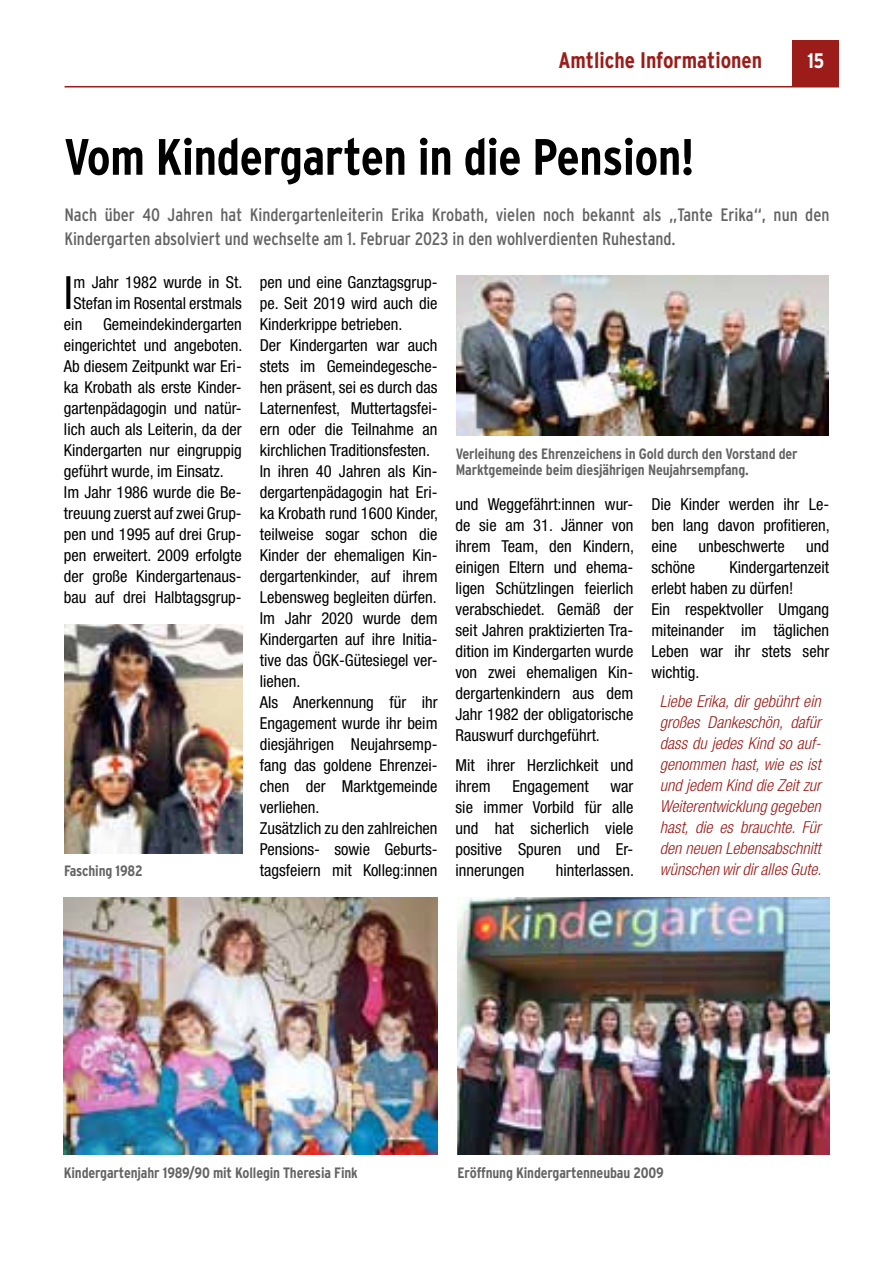
<style>
.page{position:relative;width:893px;height:1263px;background:#fff}
.page>*{position:absolute;margin:0;border:0;box-sizing:border-box;transform-origin:0 0}
.t1{font:700 51px "Interstate Condensed";letter-spacing:-.01em;color:#000}
.t2{font:condensed 45.9px "Helvetica Neue LT Std";color:#000}
.t3{font:700 22.5px "Interstate Condensed";color:#9b1c18}
.t4{font:700 21px "Interstate Condensed";color:#fff}
.t5{font:18px/24px "Interstate Condensed";color:#646363}
.t6{font:condensed 16.5px/21px "Helvetica Neue LT Std";color:#000}
.t7{font:italic 300 condensed 16.5px/21px "Helvetica Neue LT Std";color:#9b1c18;text-align:justify}
.t8{font:700 15px/16.5px "Interstate Condensed";letter-spacing:-.01em;color:#646363}
</style>
<div class="page">
<div style="left:793px;top:40px;width:46px;height:47px;background:#9b1c18"></div>
<hr style="left:65px;top:86px;width:774px;height:1px;background:#9b1c18">
<img style="left:64px;top:624px;width:179px;height:229px">
<img style="left:457px;top:276px;width:371px;height:159px">
<img style="left:457px;top:897px;width:372px;height:258px">
<img style="left:64px;top:897px;width:374px;height:257px">
<h3 class="t3" style="left:558px;top:47px;width:205px">Amtliche Informationen</h3>
<p class="t4" style="left:807px;top:49px;width:19px">15</p>
<h1 class="t1" style="left:64px;top:128px;width:632px">Vom Kindergarten in die Pension!</h1>
<p class="t5" style="left:64px;top:202px;width:767px">Nach über 40 Jahren hat Kindergartenleiterin Erika Krobath, vielen noch bekannt als „Tante Erika“, nun den<br>Kindergarten absolviert und wechselte am 1. Februar 2023 in den wohlverdienten Ruhestand.</p>
<h2 class="t2" style="left:64px;top:266px;width:11px">I</h2>
<p class="t6" style="left:73px;top:272px;width:171px">m Jahr 1982 wurde in St.</p>
<p class="t6" style="left:73px;top:293px;width:170px">Stefan im Rosental erstmals</p>
<p class="t6" style="left:64px;top:314px;width:20px">ein</p>
<p class="t6" style="left:64px;top:314px;width:180px;text-indent:39px">Gemeindekindergarten eingerichtet und angeboten.<br>Ab diesem Zeitpunkt war Eri&shy;ka Krobath als erste Kinder&shy;gartenpädagogin und natür&shy;lich auch als Leiterin, da der<br>Kindergarten nur eingruppig geführt wurde, im Einsatz.<br>Im Jahr 1986 wurde die Be&shy;treuung zuerst auf zwei Grup&shy;pen und 1995 auf drei Grup&shy;pen erweitert. 2009 erfolgte der große Kindergartenaus&shy;bau auf drei Halbtagsgrup-</p>
<p class="t8" style="left:64px;top:863px;width:80px">Fasching 1982</p>
<p class="t6" style="left:260px;top:272px;width:180px">pen und eine Ganztagsgrup&shy;pe. Seit 2019 wird auch die<br>Kinderkrippe betrieben.<br>Der Kindergarten war auch stets im Gemeindegesche&shy;hen präsent, sei es durch das<br>Laternenfest, Muttertagsfei&shy;ern oder die Teilnahme an kirchlichen Traditionsfesten.<br>In ihren 40 Jahren als Kin&shy;dergartenpädagogin hat Eri&shy;ka Krobath rund 1600 Kinder, teilweise sogar schon die<br>Kinder der ehemaligen Kin&shy;dergartenkinder, auf ihrem<br>Lebensweg begleiten dürfen.<br>Im Jahr 2020 wurde dem<br>Kindergarten auf ihre Initia&shy;tive das ÖGK-Gütesiegel ver&shy;liehen.<br>Als Anerkennung für ihr<br>Engagement wurde ihr beim diesjährigen Neujahrsemp&shy;fang das goldene Ehrenzei&shy;chen der Marktgemeinde verliehen.<br>Zusätzlich zu den zahlreichen<br>Pensions- sowie Geburts&shy;tagsfeiern mit Kolleg:innen</p>
<p class="t8" style="left:456px;top:445px;width:343px">Verleihung des Ehrenzeichens in Gold durch den Vorstand der<br>Marktgemeinde beim diesjährigen Neujahrsempfang.</p>
<p class="t6" style="left:456px;top:494px;width:180px;text-align:justify">und Weggefährt:innen wur&shy;de sie am 31. Jänner von ihrem Team, den Kindern, einigen Eltern und ehema&shy;ligen Schützlingen feierlich verabschiedet. Gemäß der seit Jahren praktizierten Tra&shy;dition im Kindergarten wurde von zwei ehemaligen Kin&shy;dergartenkindern aus dem Jahr 1982 der obligatorische Rauswurf durchgeführt.</p>
<p class="t6" style="left:456px;top:754px;width:179px">Mit ihrer Herzlichkeit und ihrem</p>
<p class="t6" style="left:512px;top:775px;width:78px">Engagement</p>
<p class="t6" style="left:456px;top:775px;width:179px;text-align:justify;text-indent:155px">war sie immer Vorbild für alle und hat sicherlich viele positive Spuren und Er&shy;innerungen</p>
<p class="t6" style="left:556px;top:859px;width:80px">hinterlassen.</p>
<p class="t6" style="left:651px;top:493px;width:180px;text-align:justify">Die Kinder werden ihr Le&shy;ben lang davon profitieren, eine</p>
<p class="t6" style="left:699px;top:535px;width:88px">unbeschwerte</p>
<p class="t6" style="left:806px;top:535px;width:24px">und</p>
<p class="t6" style="left:651px;top:556px;width:45px">schöne</p>
<p class="t6" style="left:651px;top:556px;width:179px;text-indent:78px">Kindergartenzeit erlebt haben zu dürfen!<br>Ein respektvoller Umgang miteinander im täglichen<br>Leben war ihr stets sehr wichtig.</p>
<p class="t7" style="left:660px;top:691px;width:163px">Liebe Erika, dir gebührt ein großes Dankeschön, dafür dass du jedes Kind so auf&shy;genommen hast, wie es ist und jedem Kind die Zeit zur Weiterentwicklung gegeben hast, die es brauchte. Für den neuen Lebensabschnitt wünschen wir dir alles Gute.</p>
<p class="t8" style="left:64px;top:1164px;width:296px">Kindergartenjahr 1989/90 mit Kollegin Theresia Fink</p>
<p class="t8" style="left:458px;top:1164px;width:208px">Eröffnung Kindergartenneubau 2009</p>
</div>
